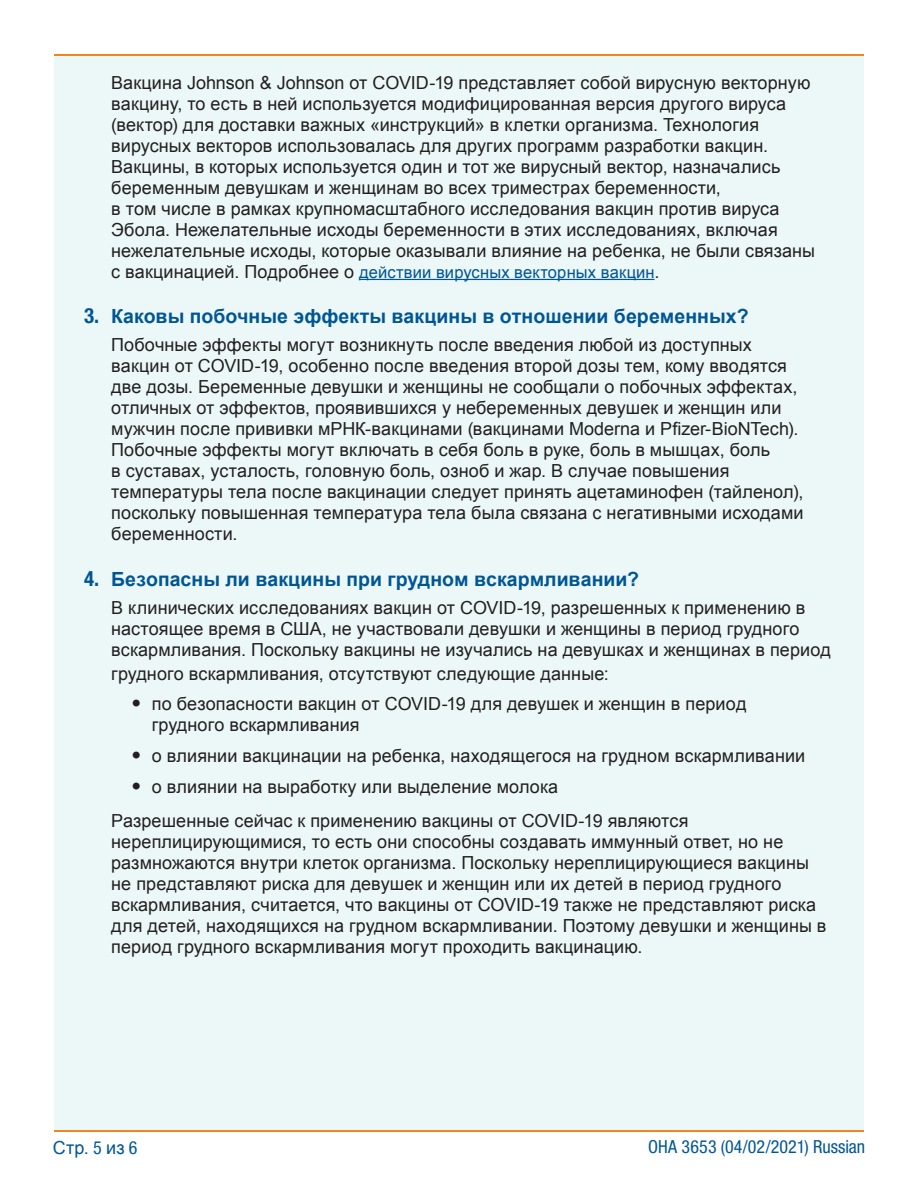
<style>
.page{position:relative;width:918px;height:1188px;background:#fff}
.page>*{position:absolute;margin:0;border:0;box-sizing:border-box;transform-origin:0 0}
.q{font:700 19.5px "Arial";letter-spacing:.005em;color:#005695}
.a{font:18px/21px "Arial";letter-spacing:.005em;color:#231f20}
.a_bullets{font:18px/21px "Arial";letter-spacing:.005em;color:#231f20}
.t1{font:condensed 18px "Helvetica Neue LT Std";letter-spacing:.005em;color:#005695}
.t2{font:18px "Arial";color:#005695}
.a-2{font:16.5px "Arial";letter-spacing:.01em;color:#005594}
.s1{font-size:18px;color:#231f20}
.s2{font-family:"Helvetica Neue LT Std";font-stretch:condensed;font-size:21px}
.s3{font-family:"Helvetica Neue LT Std";font-stretch:condensed;font-size:19.5px}
.s4{font-family:"Helvetica Neue LT Std";font-stretch:condensed}
</style>
<div class="page">
<div style="left:54px;top:56px;width:810px;height:1074px;background:#ecf8f8"></div>
<hr style="left:54px;top:54px;width:810px;height:2px;background:#ec881d">
<hr style="left:54px;top:1130px;width:810px;height:1px;background:#ec881d">
<hr style="left:359px;top:279px;width:296px;height:1px;background:#005594">
<p class="a" style="left:111px;top:72px;width:705px">Вакцина Johnson &amp; Johnson от COVID-19 представляет собой вирусную векторную вакцину, то есть в ней используется модифицированная версия другого вируса (вектор) для доставки важных «инструкций» в клетки организма. Технология вирусных векторов использовалась для других программ разработки вакцин.<br>Вакцины, в которых используется один и тот же вирусный вектор, назначались беременным девушкам и женщинам во всех триместрах беременности,<br>в том числе в рамках крупномасштабного исследования вакцин против вируса Эбола. Нежелательные исходы беременности в этих исследованиях, включая нежелательные исходы, которые оказывали влияние на ребенка, не были связаны</p>
<p class="a-2" style="left:111px;top:261px;width:550px"><span class="s1">с вакцинацией. Подробнее о</span> действии вирусных векторных вакцин<span class="s1">.</span></p>
<p class="q" style="left:84px;top:304px;width:666px"><span class="s2">3.</span> Каковы побочные эффекты вакцины в отношении беременных?</p>
<p class="a" style="left:111px;top:335px;width:694px">Побочные эффекты могут возникнуть после введения любой из доступных вакцин от COVID-19, особенно после введения второй дозы тем, кому вводятся две дозы. Беременные девушки и женщины не сообщали о побочных эффектах, отличных от эффектов, проявившихся у небеременных девушек и женщин или мужчин после прививки мРНК-вакцинами (вакцинами Moderna и Pfizer-BioNTech).<br>Побочные эффекты могут включать в себя боль в руке, боль в мышцах, боль<br>в суставах, усталость, головную боль, озноб и жар. В случае повышения температуры тела после вакцинации следует принять ацетаминофен (тайленол), поскольку повышенная температура тела была связана с негативными исходами беременности.</p>
<p class="q" style="left:84px;top:566px;width:556px"><span class="s2">4.</span> Безопасны ли вакцины при грудном вскармливании?</p>
<p class="a" style="left:111px;top:597px;width:721px">В клинических исследованиях вакцин от COVID-19, разрешенных к применению в настоящее время в США, не участвовали девушки и женщины в период грудного вскармливания. Поскольку вакцины не изучались на девушках и женщинах в период</p>
<p class="a" style="left:111px;top:663px;width:499px">грудного вскармливания, отсутствуют следующие данные:</p>
<p class="a_bullets" style="left:152px;top:694px;width:596px;text-indent:-20px"><span class="s3">•</span> по безопасности вакцин от COVID-19 для девушек и женщин в период грудного вскармливания</p>
<p class="a_bullets" style="left:131px;top:746px;width:675px"><span class="s3">•</span> о влиянии вакцинации на ребенка, находящегося на грудном вскармливании</p>
<p class="a_bullets" style="left:131px;top:776px;width:428px"><span class="s3">•</span> о влиянии на выработку или выделение молока</p>
<p class="a" style="left:111px;top:811px;width:717px">Разрешенные сейчас к применению вакцины от COVID-19 являются нереплицирующимися, то есть они способны создавать иммунный ответ, но не размножаются внутри клеток организма. Поскольку нереплицирующиеся вакцины не представляют риска для девушек и женщин или их детей в период грудного вскармливания, считается, что вакцины от COVID-19 также не представляют риска для детей, находящихся на грудном вскармливании. Поэтому девушки и женщины в период грудного вскармливания могут проходить вакцинацию.</p>
<p class="t2" style="left:53px;top:1135px;width:86px">Стр. <span class="s4">5</span> из <span class="s4">6</span></p>
<p class="t1" style="left:648px;top:1137px;width:218px">OHA 3653 (04/02/2021) Russian</p>
</div>
